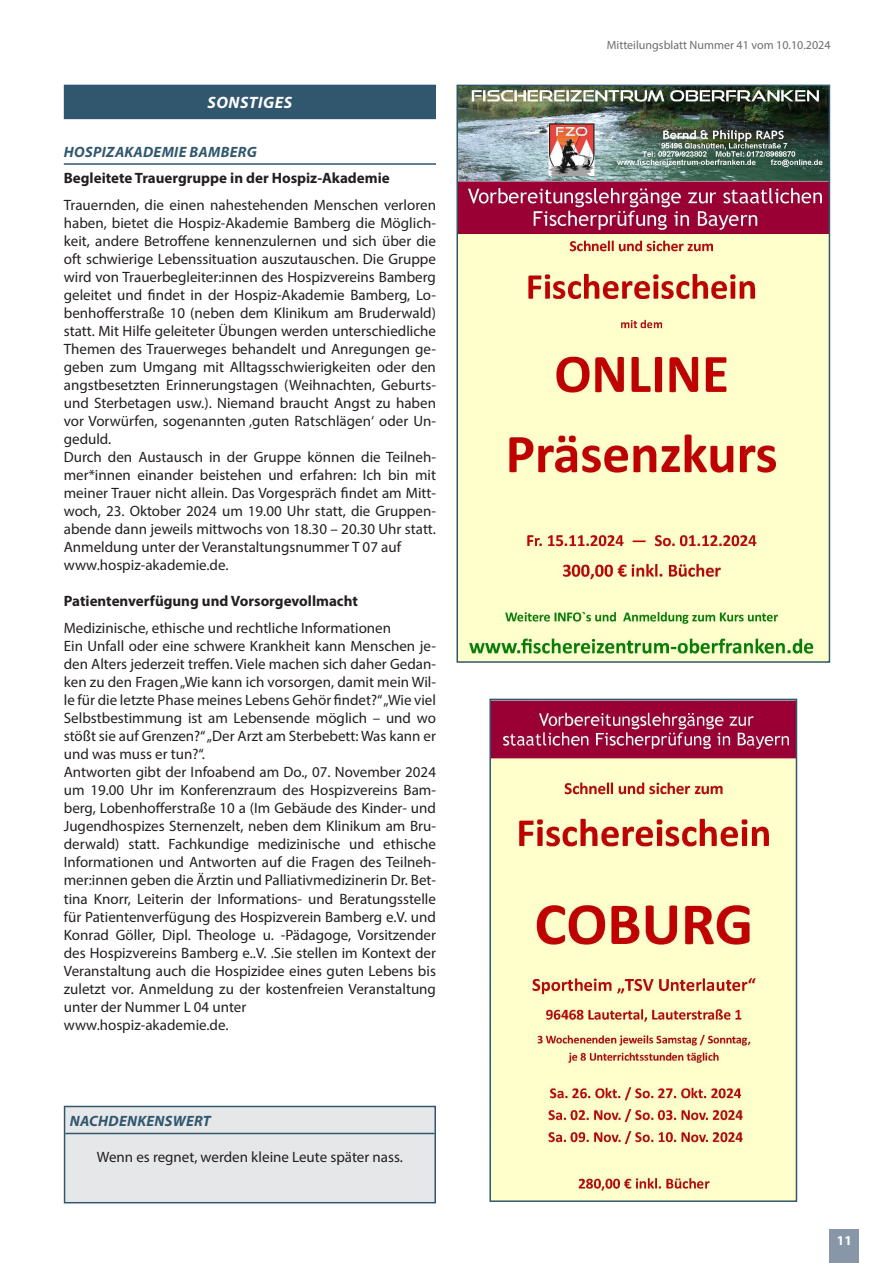
<style>
.page{position:relative;width:872px;height:1263px;background:#fff}
.page>*{position:absolute;margin:0;border:0;box-sizing:border-box;transform-origin:0 0}
.Rubrik{font:italic 700 16.5px "Myriad Pro";letter-spacing:.03em;color:#fff}
.Fließtext{font:15px/18px "Myriad Pro";color:#231f20;text-align:justify}
.Fließtext-2{font:700 15px "Myriad Pro";color:#231f20}
.Überschrift_H1{font:italic 700 15px "Myriad Pro";letter-spacing:.02em;color:#31576f}
.t1{font:700 13.5px "Myriad Pro";color:#fff}
.t2{font:12px "Myriad Pro";color:#6c6d70}
</style>
<div class="page">
<div style="left:64px;top:85px;width:372px;height:34px;background:#31576f"></div>
<hr style="left:64px;top:163px;width:372px;height:2px;background:#31576f">
<img style="left:459px;top:88px;width:368px;height:572px">
<div style="left:456px;top:85px;width:374px;height:578px;border:2px solid #31576f"></div>
<img style="left:492px;top:702px;width:302px;height:497px">
<div style="left:489px;top:699px;width:308px;height:503px;border:2px solid #31576f"></div>
<div style="left:65px;top:1106px;width:370px;height:97px;background:#e6e7e9"></div>
<hr style="left:65px;top:1133px;width:369px;height:1px;background:#31576f">
<div style="left:64px;top:1106px;width:372px;height:97px;border:2px solid #31576f"></div>
<div style="left:829px;top:1229px;width:30px;height:34px;background:#8797a8"></div>
<p class="Rubrik" style="left:208px;top:92px;width:86px">SONSTIGES</p>
<p class="Überschrift_H1" style="left:64px;top:142px;width:194px">HOSPIZAKADEMIE BAMBERG</p>
<p class="Fließtext-2" style="left:64px;top:169px;width:327px">Begleitete Trauergruppe in der Hospiz-Akademie</p>
<p class="Fließtext" style="left:64px;top:196px;width:374px">Trauernden, die einen nahestehenden Menschen verloren haben, bietet die Hospiz-Akademie Bamberg die Möglich&shy;keit, andere Betroffene kennenzulernen und sich über die oft schwierige Lebenssituation auszutauschen. Die Gruppe wird von Trauerbegleiter:innen des Hospizvereins Bamberg geleitet und findet in der Hospiz-Akademie Bamberg, Lo&shy;benhofferstraße 10 (neben dem Klinikum am Bruderwald) statt. Mit Hilfe geleiteter Übungen werden unterschiedliche Themen des Trauerweges behandelt und Anregungen ge&shy;geben zum Umgang mit Alltagsschwierigkeiten oder den angstbesetzten Erinnerungstagen (Weihnachten, Geburts&shy;und Sterbetagen usw.). Niemand braucht Angst zu haben vor Vorwürfen, sogenannten ‚guten Ratschlägen‘ oder Un&shy;geduld.</p>
<p class="Fließtext" style="left:64px;top:448px;width:374px">Durch den Austausch in der Gruppe können die Teilneh&shy;mer*innen einander beistehen und erfahren: Ich bin mit meiner Trauer nicht allein. Das Vorgespräch findet am Mitt&shy;woch, 23. Oktober 2024 um 19.00 Uhr statt, die Gruppen&shy;abende dann jeweils mittwochs von 18.30 – 20.30 Uhr statt.<br>Anmeldung unter der Veranstaltungsnummer T 07 auf</p>
<p class="Fließtext" style="left:64px;top:556px;width:166px">www.hospiz-akademie.de.</p>
<p class="Fließtext-2" style="left:64px;top:592px;width:296px">Patientenverfügung und Vorsorgevollmacht</p>
<p class="Fließtext" style="left:64px;top:619px;width:329px">Medizinische, ethische und rechtliche Informationen</p>
<p class="Fließtext" style="left:64px;top:637px;width:374px">Ein Unfall oder eine schwere Krankheit kann Menschen je&shy;den Alters jederzeit treffen. Viele machen sich daher Gedan&shy;ken zu den Fragen „Wie kann ich vorsorgen, damit mein Wil&shy;le für die letzte Phase meines Lebens Gehör findet?“ „Wie viel Selbstbestimmung ist am Lebensende möglich – und wo stößt sie auf Grenzen?“ „Der Arzt am Sterbebett: Was kann er und was muss er tun?“.</p>
<p class="Fließtext" style="left:64px;top:763px;width:374px">Antworten gibt der Infoabend am Do., 07. November 2024 um 19.00 Uhr im Konferenzraum des Hospizvereins Bam&shy;berg, Lobenhofferstraße 10 a (Im Gebäude des Kinder- und Jugendhospizes Sternenzelt, neben dem Klinikum am Bru&shy;derwald) statt. Fachkundige medizinische und ethische Informationen und Antworten auf die Fragen des Teilneh&shy;mer:innen geben die Ärztin und Palliativmedizinerin Dr. Bet&shy;tina Knorr, Leiterin der Informations- und Beratungsstelle für Patientenverfügung des Hospizverein Bamberg e.V. und Konrad Göller, Dipl. Theologe u. -Pädagoge, Vorsitzender des Hospizvereins Bamberg e..V. .Sie stellen im Kontext der Veranstaltung auch die Hospizidee eines guten Lebens bis zuletzt vor. Anmeldung zu der kostenfreien Veranstaltung unter der Nummer L 04 unter</p>
<p class="Fließtext" style="left:64px;top:1015px;width:166px">www.hospiz-akademie.de.</p>
<p class="Überschrift_H1" style="left:70px;top:1111px;width:143px">NACHDENKENSWERT</p>
<p class="Fließtext" style="left:97px;top:1147px;width:308px">Wenn es regnet, werden kleine Leute später nass.</p>
<p class="t2" style="left:607px;top:38px;width:225px">Mitteilungsblatt Nummer 41 vom 10.10.2024</p>
<p class="t1" style="left:837px;top:1231px;width:16px">11</p>
</div>
